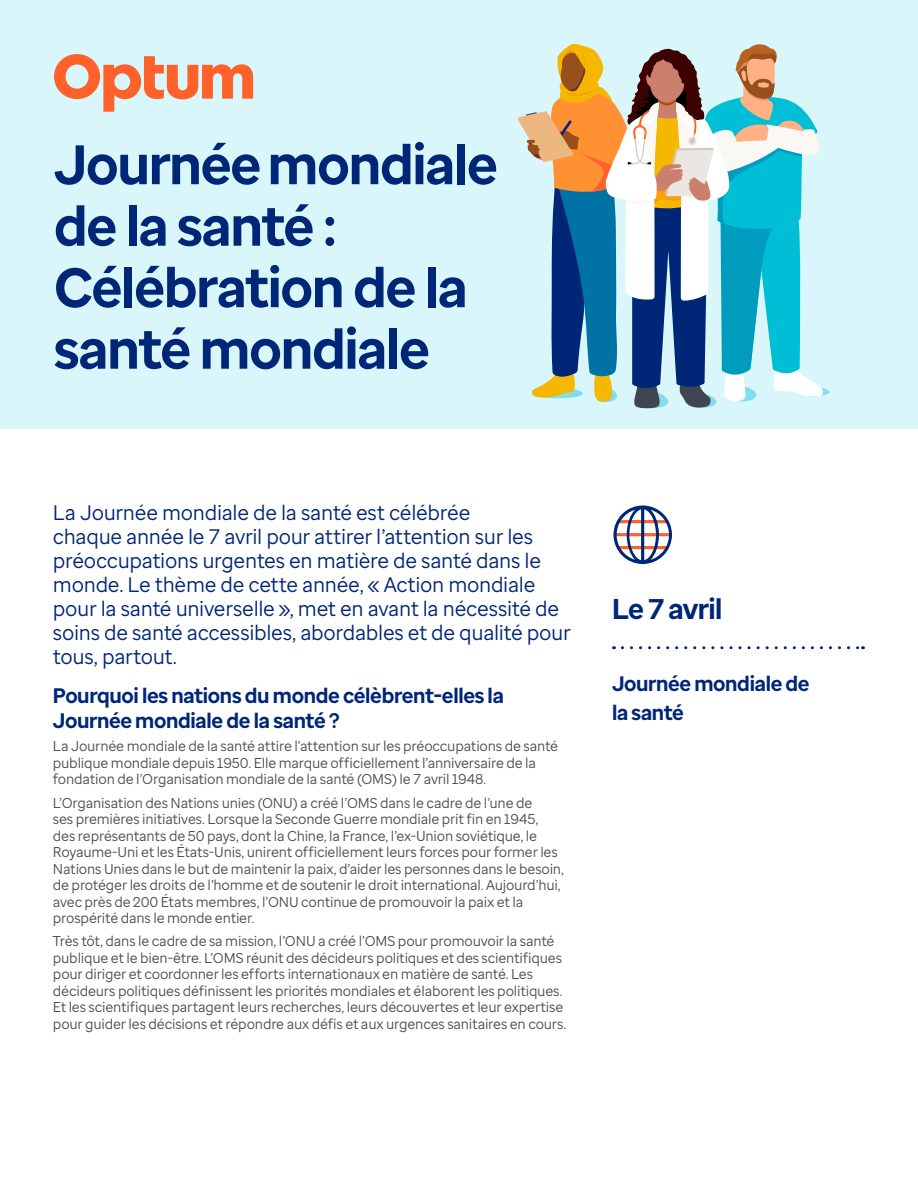
<style>
.page{position:relative;width:918px;height:1188px;background:#fff}
.page>*{position:absolute;margin:0;border:0;box-sizing:border-box;transform-origin:0 0}
.t1{font:700 55.5px/61.5px "Enterprise Sans";letter-spacing:-.025em;color:#002677}
.t2{font:700 28.5px "Enterprise Sans";letter-spacing:-.025em;color:#002677}
.t3{font:21px/24px "Enterprise Sans";letter-spacing:-.015em;color:#002677}
.t4{font:700 21px/25.2px "Enterprise Sans";letter-spacing:-.015em;color:#002677}
.t5{font:14.25px/16.5px "Enterprise Sans";letter-spacing:-.015em;color:#4b4d4f}
</style>
<div class="page">
<div style="left:0;top:0;width:918px;height:429px;background:#d9f6fa"></div>
<svg style="left:622px;top:646px;width:241px;height:3px"></svg>
<svg style="left:614px;top:506px;width:58px;height:58px"></svg>
<svg style="left:517px;top:44px;width:312px;height:365px"></svg>
<svg style="left:54px;top:54px;width:199px;height:58px"></svg>
<h1 class="t1" style="left:54px;top:134px;width:445px">Journée mondiale de la santé :<br>Célébration de la santé mondiale</h1>
<p class="t3" style="left:53px;top:500px;width:519px">La Journée mondiale de la santé est célébrée<br>chaque année le 7 avril pour attirer l’attention sur les préoccupations urgentes en matière de santé dans le monde. Le thème de cette année, « Action mondiale pour la santé universelle », met en avant la nécessité de soins de santé accessibles, abordables et de qualité pour tous, partout.</p>
<h3 class="t4" style="left:53px;top:683px;width:453px">Pourquoi les nations du monde célèbrent-elles la<br>Journée mondiale de la santé ?</h3>
<p class="t5" style="left:53px;top:738px;width:507px">La Journée mondiale de la santé attire l’attention sur les préoccupations de santé publique mondiale depuis 1950. Elle marque officiellement l’anniversaire de la fondation de l’Organisation mondiale de la santé (OMS) le 7 avril 1948.</p>
<p class="t5" style="left:53px;top:794px;width:513px">L’Organisation des Nations unies (ONU) a créé l’OMS dans le cadre de l’une de<br>ses premières initiatives. Lorsque la Seconde Guerre mondiale prit fin en 1945, des représentants de 50 pays, dont la Chine, la France, l’ex-Union soviétique, le Royaume-Uni et les États-Unis, unirent officiellement leurs forces pour former les Nations Unies dans le but de maintenir la paix, d’aider les personnes dans le besoin, de protéger les droits de l’homme et de soutenir le droit international. Aujourd’hui, avec près de 200 États membres, l’ONU continue de promouvoir la paix et la prospérité dans le monde entier.</p>
<p class="t5" style="left:53px;top:933px;width:515px">Très tôt, dans le cadre de sa mission, l’ONU a créé l’OMS pour promouvoir la santé publique et le bien-être. L’OMS réunit des décideurs politiques et des scientifiques pour diriger et coordonner les efforts internationaux en matière de santé. Les décideurs politiques définissent les priorités mondiales et élaborent les politiques.<br>Et les scientifiques partagent leurs recherches, leurs découvertes et leur expertise pour guider les décisions et répondre aux défis et aux urgences sanitaires en cours.</p>
<h2 class="t2" style="left:612px;top:591px;width:112px">Le 7 avril</h2>
<h3 class="t4" style="left:612px;top:669px;width:199px;line-height:29.4px">Journée mondiale de la santé</h3>
</div>
